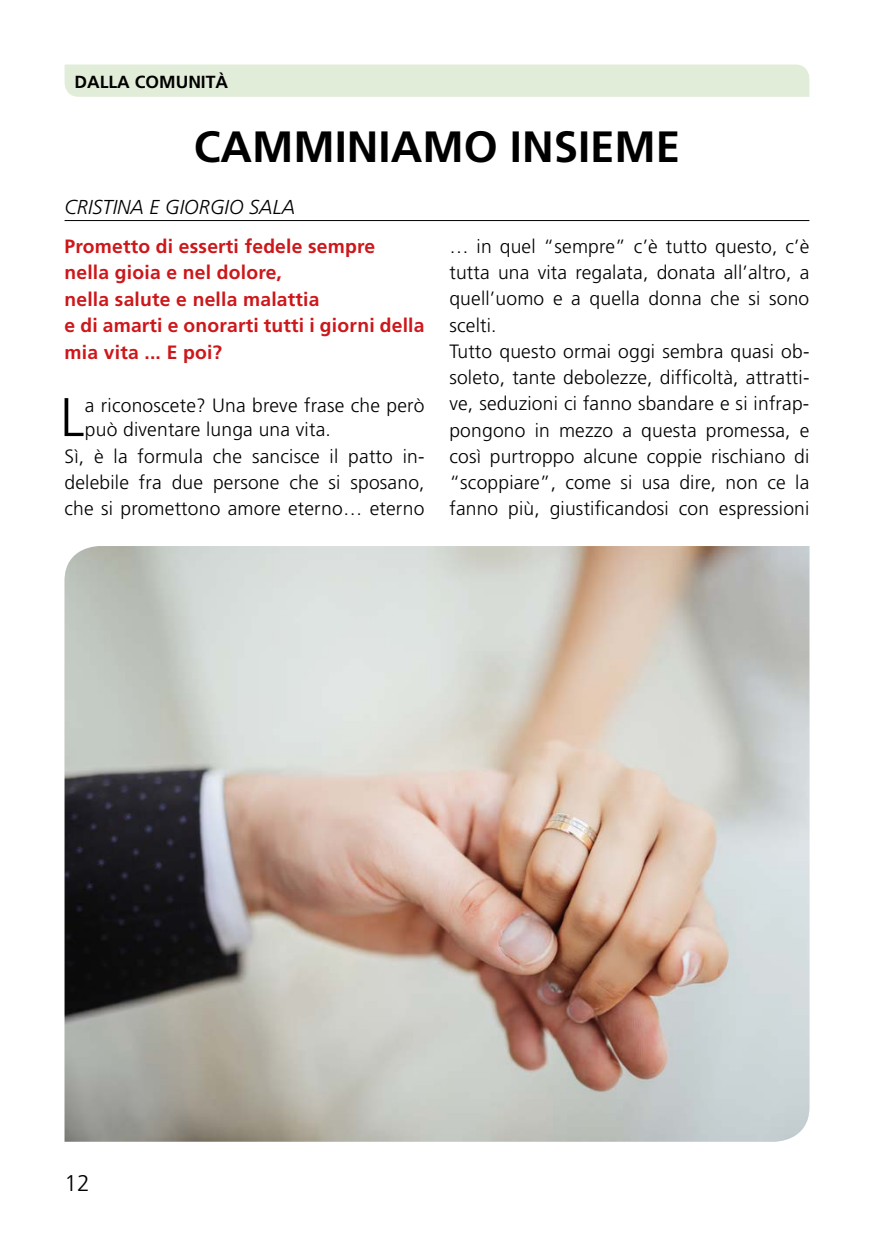
<style>
.page{position:relative;width:874px;height:1241px;background:#fff}
.page>*{position:absolute;margin:0;border:0;box-sizing:border-box;transform-origin:0 0}
.t1{font:300 54.43px "Frutiger";color:#000}
.t2{font:700 43.75px "Frutiger";color:#000}
.t3{font:300 22.75px "Frutiger";color:#000}
.t4{font:italic 300 20.12px "Frutiger";color:#000}
.t5{font:300 19.25px/26.2px "Frutiger";letter-spacing:.01em;color:#000}
.t6{font:700 19.25px/26.4px "Frutiger";letter-spacing:.01em;color:#cd171a}
.t7{font:700 17.5px "Frutiger";color:#000}
</style>
<div class="page">
<div style="left:64px;top:64px;width:745px;height:33px;background:#e2edd9"></div>
<hr style="left:64px;top:220px;width:745px;height:1px;background:#000">
<img style="left:64px;top:546px;width:745px;height:595px">
<p class="t7" style="left:74px;top:71px;width:155px">DALLA COMUNITÀ</p>
<h2 class="t2" style="left:193px;top:121px;width:488px">CAMMINIAMO INSIEME</h2>
<p class="t4" style="left:64px;top:195px;width:232px">CRISTINA E GIORGIO SALA</p>
<p class="t6" style="left:64px;top:233px;width:361px">Prometto di esserti fedele sempre nella gioia e nel dolore,<br>nella salute e nella malattia<br>e di amarti e onorarti tutti i giorni della mia vita ... E poi?</p>
<h1 class="t1" style="left:60px;top:386px;width:26px">L</h1>
<p class="t5" style="left:85px;top:393px;width:341px;line-height:24.5px">a riconoscete? Una breve frase che però può diventare lunga una vita.</p>
<p class="t5" style="left:64px;top:443px;width:361px;text-align:justify">Sì, è la formula che sancisce il patto in&shy;delebile fra due persone che si sposano, che si promettono amore eterno… eterno</p>
<p class="t5" style="left:449px;top:233px;width:361px">… in quel “sempre” c’è tutto questo, c’è tutta una vita regalata, donata all’altro, a quell’uomo e a quella donna che si sono scelti.<br>Tutto questo ormai oggi sembra quasi ob&shy;soleto, tante debolezze, difficoltà, attratti&shy;ve, seduzioni ci fanno sbandare e si infrap&shy;pongono in mezzo a questa promessa, e così purtroppo alcune coppie rischiano di “scoppiare”, come si usa dire, non ce la fanno più, giustificandosi con espressioni</p>
<p class="t3" style="left:64px;top:1170px;width:27px">12</p>
</div>
